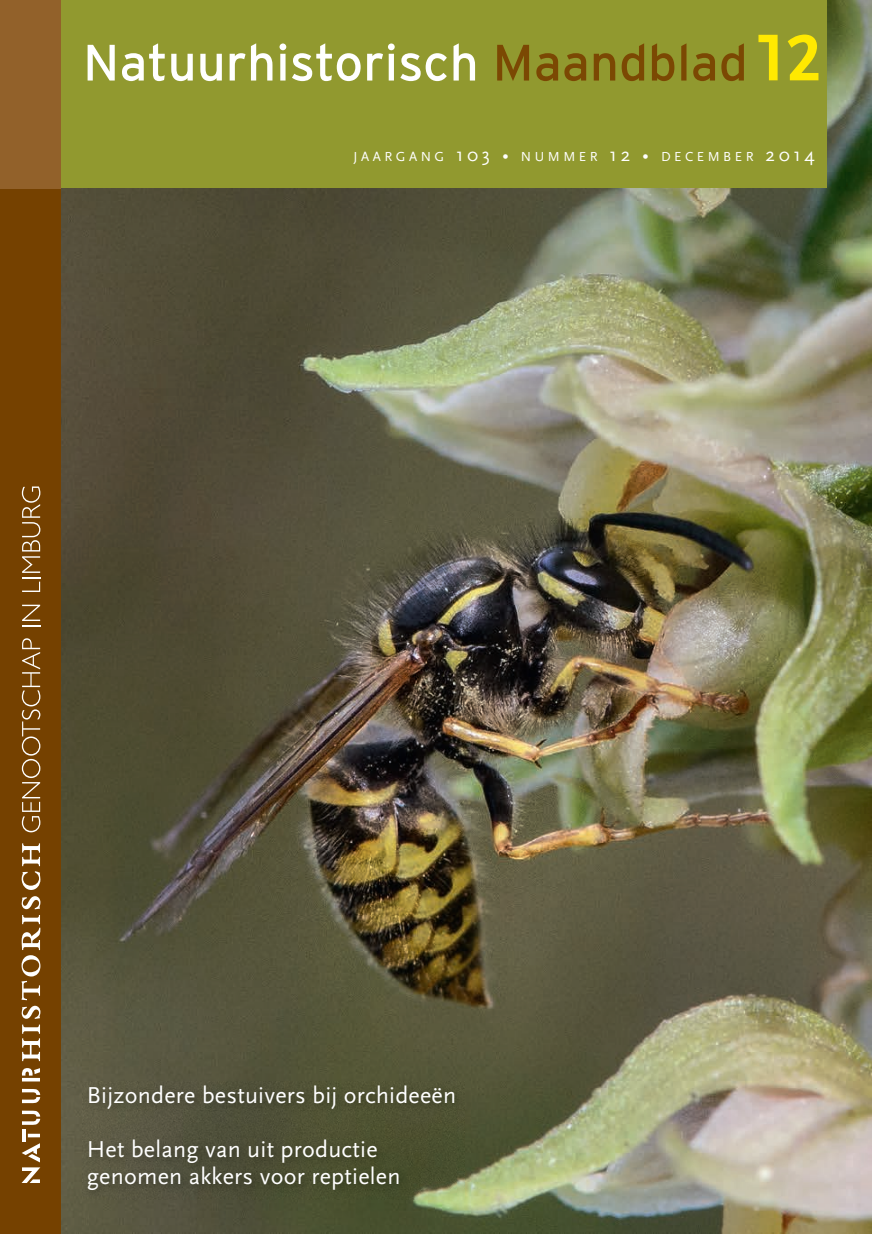
<style>
.page{position:relative;width:872px;height:1234px;background:#fff}
.page>*{position:absolute;margin:0;border:0;box-sizing:border-box;transform-origin:0 0}
.t1{font:700 69px "Scala Sans LF";color:#ffe901}
.t2{font:51px "Interstate";color:#fff}
.t3{font:24px/27px "Scala Sans";letter-spacing:.01em;color:#fff}
.t4{font:13.65px "Scala Sans";letter-spacing:.255em;color:#fff}
.s1{color:#7b4803}
.s2{font-size:19.5px}
</style>
<div class="page">
<img style="left:60px;top:0;width:812px;height:1233px">
<div style="left:13px;top:0;width:814px;height:187px;background:#91992f"></div>
<div style="left:0;top:0;width:60px;height:1233px;background:#754100"></div>
<svg style="left:22px;top:1024px;width:18px;height:36px"></svg>
<svg style="left:22px;top:1005px;width:18px;height:13px"></svg>
<svg style="left:22px;top:896px;width:18px;height:103px"></svg>
<svg style="left:22px;top:843px;width:18px;height:46px"></svg>
<svg style="left:22px;top:1143px;width:18px;height:39px"></svg>
<svg style="left:28px;top:1133px;width:12px;height:4px"></svg>
<hr style="left:22px;top:1129px;width:4px;height:12px;background:#fff">
<svg style="left:22px;top:1077px;width:18px;height:4px"></svg>
<svg style="left:21px;top:1068px;width:19px;height:7px"></svg>
<svg style="left:22px;top:1088px;width:18px;height:15px"></svg>
<svg style="left:22px;top:1110px;width:18px;height:14px"></svg>
<svg style="left:22px;top:638px;width:18px;height:194px"></svg>
<svg style="left:22px;top:604px;width:18px;height:23px"></svg>
<svg style="left:22px;top:486px;width:18px;height:106px"></svg>
<div style="left:0;top:0;width:60px;height:188px;background:#92612a"></div>
<img style="left:82px;top:1080px;width:383px;height:119px">
<h2 class="t2" style="left:83px;top:34px;width:666px">Natuurhistorisch <span class="s1">Maandblad</span></h2>
<h1 class="t1" style="left:754px;top:21px;width:68px">12</h1>
<p class="t4" style="left:353px;top:149px;width:463px">JAARGANG <span class="s2">103 •</span> NUMMER <span class="s2">12 •</span> DECEMBER <span class="s2">2014</span></p>
<p class="t3" style="left:87px;top:1082px;width:371px">Bijzondere bestuivers bij orchideeën</p>
<p class="t3" style="left:87px;top:1136px;width:315px">Het belang van uit productie genomen akkers voor reptielen</p>
</div>
